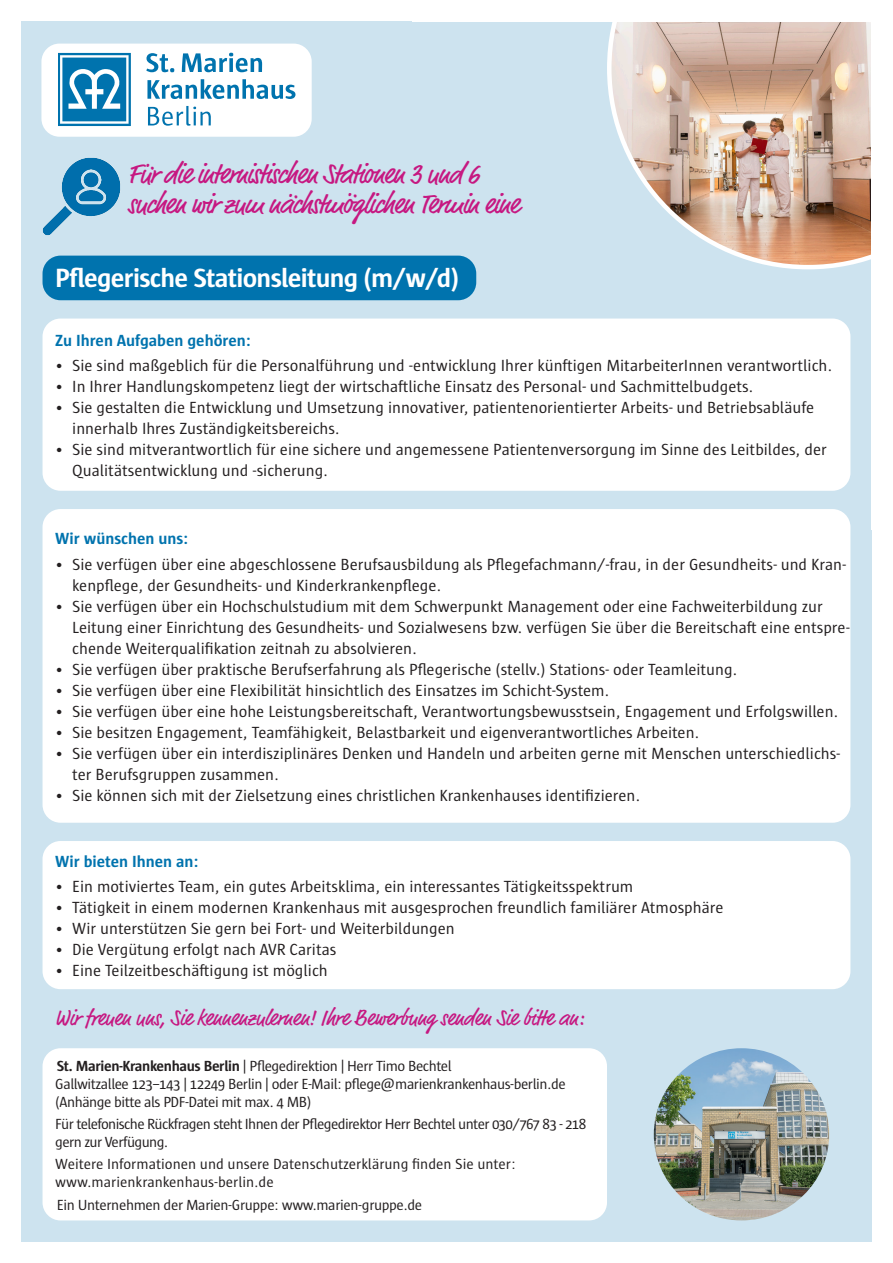
<style>
.page{position:relative;width:893px;height:1263px;background:#fff}
.page>*{position:absolute;margin:0;border:0;box-sizing:border-box;transform-origin:0 0}
.Fliess{font:28.5px "Market Pro";letter-spacing:-.04em;color:#c61881}
.Fliess-2{font:700 27px "Sun";letter-spacing:-.025em;color:#fff}
.Fliess-3{font:22.5px "Market Pro";letter-spacing:-.02em;color:#c61881}
.t1{font:16.5px/21px "Sun";color:#231f20}
.Fliess-4{font:700 16.5px "Sun";color:#0073ae}
.Fliess-5{font:15px/18px "Sun";letter-spacing:-.03em;color:#231f20}
.Fliess-6{font:15px/18px "Sun";color:#231f20}
.s1{font-weight:700}
</style>
<div class="page">
<div style="left:21px;top:21px;width:851px;height:1221px;background:#cde3ef"></div>
<div style="left:41px;top:44px;width:271px;height:93px;background:#fff;border-radius:18px"></div>
<svg style="left:146px;top:53px;width:28px;height:19px"></svg>
<svg style="left:182px;top:53px;width:80px;height:19px"></svg>
<svg style="left:147px;top:79px;width:148px;height:20px"></svg>
<svg style="left:148px;top:106px;width:63px;height:20px"></svg>
<svg style="left:58px;top:53px;width:73px;height:73px"></svg>
<div style="left:43px;top:256px;width:433px;height:44px;background:#0073ae;border-radius:18px"></div>
<div style="left:43px;top:509px;width:807px;height:314px;background:#fff;border-radius:18px"></div>
<div style="left:43px;top:841px;width:807px;height:148px;background:#fff;border-radius:18px"></div>
<div style="left:43px;top:319px;width:807px;height:172px;background:#fff;border-radius:18px"></div>
<img style="left:654px;top:1048px;width:175px;height:172px">
<div style="left:43px;top:1048px;width:564px;height:172px;background:#fff;border-radius:18px"></div>
<img style="left:607px;top:21px;width:265px;height:248px">
<img style="left:43px;top:157px;width:77px;height:78px">
<p class="Fliess" style="left:128px;top:155px;width:354px">Für die internistischen Stationen 3 und 6</p>
<p class="Fliess" style="left:128px;top:185px;width:393px">suchen wir zum nächstmöglichen Termin eine</p>
<p class="Fliess-2" style="left:55px;top:263px;width:405px">Pflegerische Stationsleitung (m/w/d)</p>
<p class="Fliess-4" style="left:55px;top:331px;width:197px">Zu Ihren Aufgaben gehören:</p>
<p class="t1" style="left:55px;top:355px;width:778px">• Sie sind maßgeblich für die Personalführung und -entwicklung Ihrer künftigen MitarbeiterInnen verantwortlich.</p>
<p class="t1" style="left:55px;top:376px;width:700px">• In Ihrer Handlungskompetenz liegt der wirtschaftliche Einsatz des Personal- und Sachmittelbudgets.</p>
<p class="t1" style="left:72px;top:397px;width:743px;text-indent:-17px">• Sie gestalten die Entwicklung und Umsetzung innovativer, patientenorientierter Arbeits- und Betriebsabläufe innerhalb Ihres Zuständigkeitsbereichs.</p>
<p class="t1" style="left:72px;top:439px;width:756px;text-indent:-17px">• Sie sind mitverantwortlich für eine sichere und angemessene Patientenversorgung im Sinne des Leitbildes, der<br>Qualitätsentwicklung und -sicherung.</p>
<p class="Fliess-4" style="left:55px;top:530px;width:135px">Wir wünschen uns:</p>
<p class="t1" style="left:72px;top:553px;width:775px;text-indent:-17px">• Sie verfügen über eine abgeschlossene Berufsausbildung als Pflegefachmann/-frau, in der Gesundheits- und Kran&shy;kenpflege, der Gesundheits- und Kinderkrankenpflege.</p>
<p class="t1" style="left:72px;top:595px;width:779px;text-indent:-17px">• Sie verfügen über ein Hochschulstudium mit dem Schwerpunkt Management oder eine Fachweiterbildung zur<br>Leitung einer Einrichtung des Gesundheits- und Sozialwesens bzw. verfügen Sie über die Bereitschaft eine entspre&shy;chende Weiterqualifikation zeitnah zu absolvieren.</p>
<p class="t1" style="left:55px;top:658px;width:683px">• Sie verfügen über praktische Berufserfahrung als Pflegerische (stellv.) Stations- oder Teamleitung.</p>
<p class="t1" style="left:55px;top:679px;width:556px">• Sie verfügen über eine Flexibilität hinsichtlich des Einsatzes im Schicht-System.</p>
<p class="t1" style="left:55px;top:700px;width:785px">• Sie verfügen über eine hohe Leistungsbereitschaft, Verantwortungsbewusstsein, Engagement und Erfolgswillen.</p>
<p class="t1" style="left:55px;top:721px;width:646px">• Sie besitzen Engagement, Teamfähigkeit, Belastbarkeit und eigenverantwortliches Arbeiten.</p>
<p class="t1" style="left:72px;top:742px;width:769px;text-indent:-17px">• Sie verfügen über ein interdisziplinäres Denken und Handeln und arbeiten gerne mit Menschen unterschiedlichs&shy;ter Berufsgruppen zusammen.</p>
<p class="t1" style="left:55px;top:784px;width:586px">• Sie können sich mit der Zielsetzung eines christlichen Krankenhauses identifizieren.</p>
<p class="Fliess-4" style="left:55px;top:852px;width:145px">Wir bieten Ihnen an:</p>
<p class="t1" style="left:55px;top:876px;width:580px">• Ein motiviertes Team, ein gutes Arbeitsklima, ein interessantes Tätigkeitsspektrum</p>
<p class="t1" style="left:55px;top:897px;width:670px">• Tätigkeit in einem modernen Krankenhaus mit ausgesprochen freundlich familiärer Atmosphäre</p>
<p class="t1" style="left:55px;top:918px;width:401px">• Wir unterstützen Sie gern bei Fort- und Weiterbildungen</p>
<p class="t1" style="left:55px;top:939px;width:283px">• Die Vergütung erfolgt nach AVR Caritas</p>
<p class="t1" style="left:55px;top:960px;width:274px">• Eine Teilzeitbeschäftigung ist möglich</p>
<p class="Fliess-3" style="left:55px;top:1003px;width:530px">Wir freuen uns, Sie kennenzulernen! Ihre Bewerbung senden Sie bitte an:</p>
<p class="Fliess-5" style="left:55px;top:1057px;width:512px"><span class="s1">St. Marien-Krankenhaus Berlin</span> | Pflegedirektion | Herr Timo Bechtel<br>Gallwitzallee 123–143 | 12249 Berlin | oder E-Mail: pflege@marienkrankenhaus-berlin.de (Anhänge bitte als PDF-Datei mit max. 4 MB)</p>
<p class="Fliess-5" style="left:55px;top:1115px;width:532px">Für telefonische Rückfragen steht Ihnen der Pflegedirektor Herr Bechtel unter 030/767 83 - 218 gern zur Verfügung.</p>
<p class="Fliess-6" style="left:55px;top:1155px;width:462px">Weitere Informationen und unsere Datenschutzerklärung finden Sie unter: www.marienkrankenhaus-berlin.de</p>
<p class="Fliess-5" style="left:57px;top:1195px;width:367px">Ein Unternehmen der Marien-Gruppe: www.marien-gruppe.de</p>
</div>
